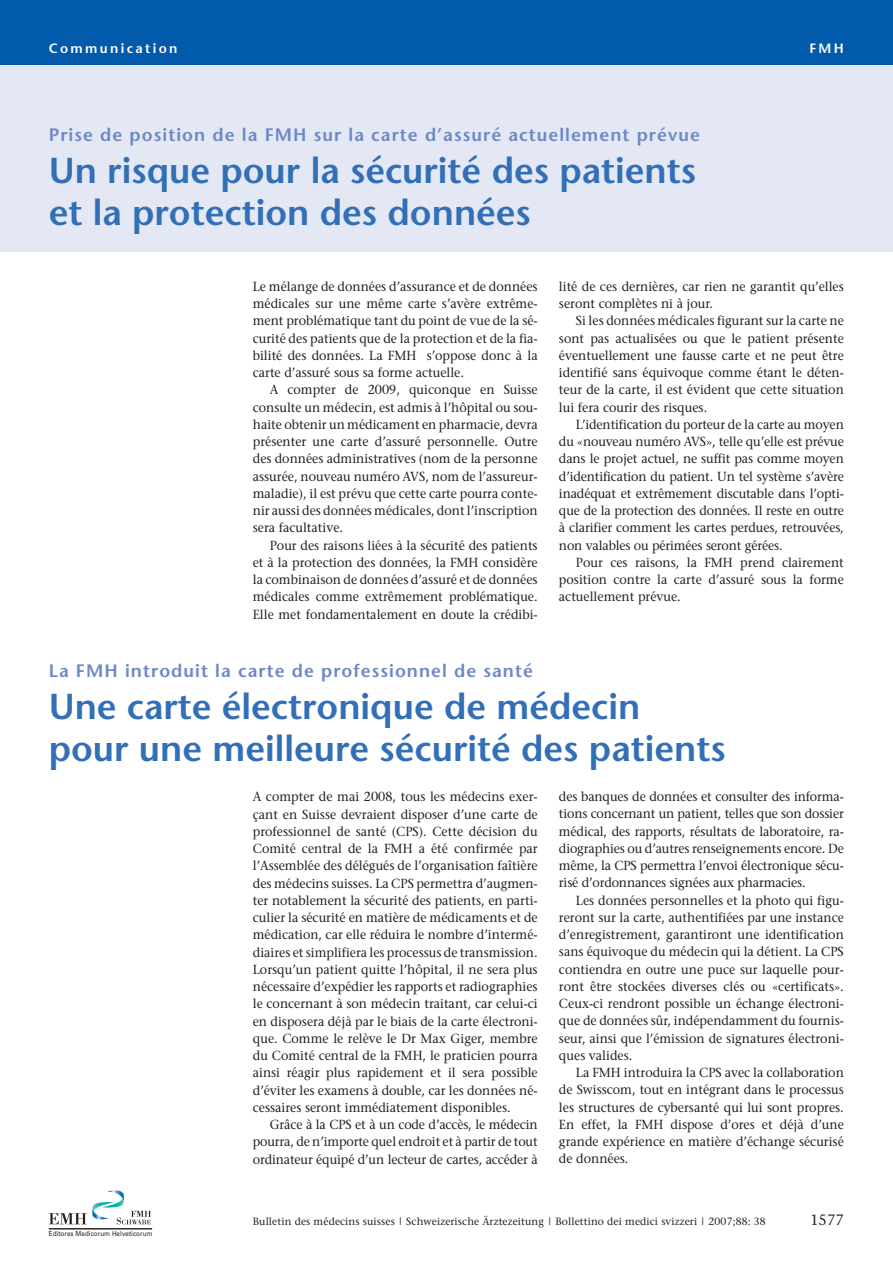
<style>
.page{position:relative;width:893px;height:1263px;background:#fff}
.page>*{position:absolute;margin:0;border:0;box-sizing:border-box;transform-origin:0 0}
.t1{font:600 36px/42px "Stone Sans";color:#326fb7}
.t2{font:600 18px "Stone Sans";letter-spacing:.055em;color:#6d88c5}
.t3{font:15px "Stone Serif";color:#231f20}
.t4{font:600 13.5px "Stone Sans";letter-spacing:.17em;color:#fff}
.t5{font:13.2px/17.2px "Stone Serif";color:#231f20;text-align:justify;scale:.95 1}
.t6{font:10.5px "Stone Serif";letter-spacing:.01em;color:#231f20}
.t7{font:6.9px "Univers";letter-spacing:.015em;color:#231f20;scale:.9 1}
</style>
<div class="page">
<div style="left:0;top:60px;width:893px;height:192px;background:#e4e8f4"></div>
<div style="left:0;top:0;width:893px;height:64px;background:#015aaa"></div>
<svg style="left:49px;top:1190px;width:102px;height:34px"></svg>
<hr style="left:49px;top:1228px;width:103px;height:1px;background:#231f20">
<p class="t4" style="left:49px;top:42px;width:130px">Communication</p>
<p class="t4" style="left:809px;top:42px;width:36px">FMH</p>
<h2 class="t2" style="left:49px;top:128px;width:653px">Prise de position de la FMH sur la carte d’assuré actuellement prévue</h2>
<h1 class="t1" style="left:49px;top:153px;width:649px">Un risque pour la sécurité des patients et la protection des données</h1>
<p class="t5" style="left:253px;top:279px;width:301px">Le mélange de données d’assurance et de données médicales sur une même carte s’avère extrême&shy;ment problématique tant du point de vue de la sé&shy;curité des patients que de la protection et de la fia&shy;bilité des données. La FMH s’oppose donc à la carte d’assuré sous sa forme actuelle.</p>
<p class="t5" style="left:253px;top:382px;width:301px;text-indent:17px">A compter de 2009, quiconque en Suisse consulte un médecin, est admis à l’hôpital ou sou&shy;haite obtenir un médicament en pharmacie, devra présenter une carte d’assuré personnelle. Outre des données administratives (nom de la personne assurée, nouveau numéro AVS, nom de l’assureur&shy;maladie), il est prévu que cette carte pourra conte&shy;nir aussi des données médicales, dont l’inscription sera facultative.</p>
<p class="t5" style="left:253px;top:538px;width:301px;text-indent:17px">Pour des raisons liées à la sécurité des patients et à la protection des données, la FMH considère la combinaison de données d’assuré et de données médicales comme extrêmement problématique.<br>Elle met fondamentalement en doute la crédibi-</p>
<p class="t5" style="left:559px;top:279px;width:301px">lité de ces dernières, car rien ne garantit qu’elles seront complètes ni à jour.</p>
<p class="t5" style="left:559px;top:313px;width:301px;text-indent:17px">Si les données médicales figurant sur la carte ne sont pas actualisées ou que le patient présente éventuellement une fausse carte et ne peut être identifié sans équivoque comme étant le déten&shy;teur de la carte, il est évident que cette situation lui fera courir des risques.</p>
<p class="t5" style="left:559px;top:417px;width:301px;text-indent:17px">L’identification du porteur de la carte au moyen du «nouveau numéro AVS», telle qu’elle est prévue dans le projet actuel, ne suffit pas comme moyen d’identification du patient. Un tel système s’avère inadéquat et extrêmement discutable dans l’opti&shy;que de la protection des données. Il reste en outre à clarifier comment les cartes perdues, retrouvées, non valables ou périmées seront gérées.</p>
<p class="t5" style="left:559px;top:555px;width:301px;text-indent:17px">Pour ces raisons, la FMH prend clairement position contre la carte d’assuré sous la forme actuellement prévue.</p>
<h2 class="t2" style="left:49px;top:664px;width:486px">La FMH introduit la carte de professionnel de santé</h2>
<h1 class="t1" style="left:49px;top:689px;width:678px">Une carte électronique de médecin pour une meilleure sécurité des patients</h1>
<p class="t5" style="left:253px;top:789px;width:301px">A compter de mai 2008, tous les médecins exer&shy;çant en Suisse devraient disposer d’une carte de professionnel de santé (CPS). Cette décision du Comité central de la FMH a été confirmée par l’Assemblée des délégués de l’organisation faîtière des médecins suisses. La CPS permettra d’augmen&shy;ter notablement la sécurité des patients, en parti&shy;culier la sécurité en matière de médicaments et de médication, car elle réduira le nombre d’intermé&shy;diaires et simplifiera les processus de transmission.<br>Lorsqu’un patient quitte l’hôpital, il ne sera plus nécessaire d’expédier les rapports et radiographies le concernant à son médecin traitant, car celui-ci en disposera déjà par le biais de la carte électroni&shy;que. Comme le relève le Dr Max Giger, membre du Comité central de la FMH, le praticien pourra ainsi réagir plus rapidement et il sera possible d’éviter les examens à double, car les données né&shy;cessaires seront immédiatement disponibles.</p>
<p class="t5" style="left:253px;top:1117px;width:301px;text-indent:17px">Grâce à la CPS et à un code d’accès, le médecin pourra, de n’importe quel endroit et à partir de tout ordinateur équipé d’un lecteur de cartes, accéder à</p>
<p class="t5" style="left:559px;top:789px;width:301px">des banques de données et consulter des informa&shy;tions concernant un patient, telles que son dossier médical, des rapports, résultats de laboratoire, ra&shy;diographies ou d’autres renseignements encore. De même, la CPS permettra l’envoi électronique sécu&shy;risé d’ordonnances signées aux pharmacies.</p>
<p class="t5" style="left:559px;top:893px;width:301px;text-indent:17px">Les données personnelles et la photo qui figu&shy;reront sur la carte, authentifiées par une instance d’enregistrement, garantiront une identification sans équivoque du médecin qui la détient. La CPS contiendra en outre une puce sur laquelle pour&shy;ront être stockées diverses clés ou «certificats».<br>Ceux-ci rendront possible un échange électroni&shy;que de données sûr, indépendamment du fournis&shy;seur, ainsi que l’émission de signatures électroni&shy;ques valides.</p>
<p class="t5" style="left:559px;top:1065px;width:301px;text-indent:17px">La FMH introduira la CPS avec la collaboration de Swisscom, tout en intégrant dans le processus les structures de cybersanté qui lui sont propres.<br>En effet, la FMH dispose d’ores et déjà d’une grande expérience en matière d’échange sécurisé de données.</p>
<p class="t7" style="left:49px;top:1229px;width:117px">Editores Medicorum Helveticorum</p>
<p class="t6" style="left:253px;top:1217px;width:515px">Bulletin des médecins suisses | Schweizerische Ärztezeitung | Bollettino dei medici svizzeri | 2007;88: 38</p>
<p class="t3" style="left:810px;top:1213px;width:35px">1577</p>
</div>
